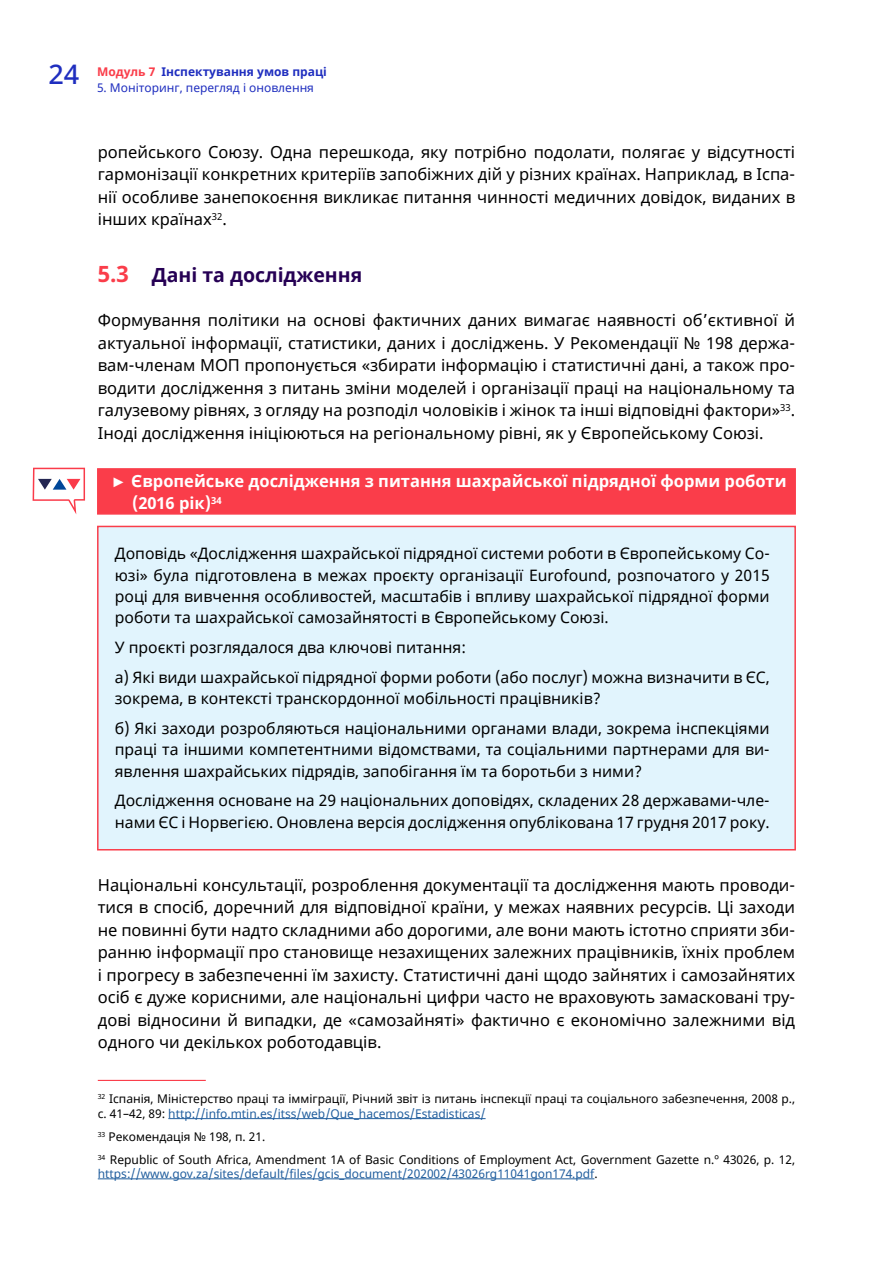
<style>
.page{position:relative;width:893px;height:1263px;background:#fff}
.page>*{position:absolute;margin:0;border:0;box-sizing:border-box;transform-origin:0 0}
.t1{font:500 27px "Noto Sans";color:#1f2ebf}
.t2{font:700 19.5px "Noto Sans";color:#260054}
.t3{font:16.5px/22.5px "Noto Sans";color:#000;text-align:justify}
.t4{font:700 16.5px/22.5px "Noto Sans";color:#fff}
.t5{font:15.75px/21.3px "Noto Sans";color:#000}
.t6{font:12px/14.4px "Noto Sans";color:#000}
.t7{font:12px "Noto Sans";color:#215e9e}
.t8{font:12px "Noto Sans";color:#1f2ebf}
.t9{font:700 12px "Noto Sans";color:#1f2ebf}
.s1{color:#fa3d4a}
.s2{font-size:22.5px;color:#fa3d4a}
.s3{color:#215e9e}
.s4{color:#000}
</style>
<div class="page">
<div style="left:97px;top:468px;width:699px;height:47px;background:#fa3d4a;border:2px solid #fa3d4a"></div>
<div style="left:97px;top:526px;width:699px;height:324px;background:#e1f4fd;border:2px solid #fa3d4a"></div>
<hr style="left:98px;top:1080px;width:108px;height:1px;background:#fa3d4a">
<hr style="left:168px;top:1118px;width:318px;height:1px;background:#215e9e">
<hr style="left:98px;top:1178px;width:496px;height:1px;background:#215e9e">
<svg style="left:33px;top:468px;width:52px;height:46px"></svg>
<h1 class="t1" style="left:48px;top:56px;width:32px">24</h1>
<p class="t9" style="left:97px;top:63px;width:231px"><span class="s1">Модуль 7</span> Інспектування умов праці</p>
<p class="t8" style="left:97px;top:80px;width:218px">5. Моніторинг, перегляд і оновлення</p>
<p class="t3" style="left:98px;top:141px;width:699px">ропейського Союзу. Одна перешкода, яку потрібно подолати, полягає у відсутності гармонізації конкретних критеріїв запобіжних дій у різних країнах. Наприклад, в Іспа&shy;нії особливе занепокоєння викликає питання чинності медичних довідок, виданих в інших країнах<sup>32</sup>.</p>
<p class="t2" style="left:98px;top:261px;width:266px"><span class="s2">5.3</span> Дані та дослідження</p>
<p class="t3" style="left:98px;top:309px;width:699px">Формування політики на основі фактичних даних вимагає наявності об’єктивної й актуальної інформації, статистики, даних і досліджень. У Рекомендації № 198 держа&shy;вам-членам МОП пропонується «збирати інформацію і статистичні дані, а також про&shy;водити дослідження з питань зміни моделей і організації праці на національному та галузевому рівнях, з огляду на розподіл чоловіків і жінок та інші відповідні фактори»<sup>33</sup>.<br>Іноді дослідження ініціюються на регіональному рівні, як у Європейському Союзі.</p>
<p class="t4" style="left:132px;top:470px;width:656px;text-indent:-21px">► Європейське дослідження з питання шахрайської підрядної форми роботи (2016 рік)<sup>34</sup></p>
<p class="t5" style="left:115px;top:544px;width:656px;text-align:justify">Доповідь «Дослідження шахрайської підрядної системи роботи в Європейському Со&shy;юзі» була підготовлена в межах проєкту організації Eurofound, розпочатого у 2015 році для вивчення особливостей, масштабів і впливу шахрайської підрядної форми роботи та шахрайської самозайнятості в Європейському Союзі.</p>
<p class="t5" style="left:115px;top:633px;width:656px;line-height:29.8px">У проєкті розглядалося два ключові питання:<br>а) Які види шахрайської підрядної форми роботи (або послуг) можна визначити в ЄС,</p>
<p class="t5" style="left:115px;top:684px;width:656px;line-height:29.8px">зокрема, в контексті транскордонної мобільності працівників?<br>б) Які заходи розробляються національними органами влади, зокрема інспекціями</p>
<p class="t5" style="left:115px;top:739px;width:656px">праці та іншими компетентними відомствами, та соціальними партнерами для ви&shy;явлення шахрайських підрядів, запобігання їм та боротьби з ними?</p>
<p class="t5" style="left:115px;top:791px;width:656px">Дослідження основане на 29 національних доповідях, складених 28 державами-чле&shy;нами ЄС і Норвегією. Оновлена версія дослідження опублікована 17 грудня 2017 року.</p>
<p class="t3" style="left:98px;top:874px;width:699px">Національні консультації, розроблення документації та дослідження мають проводи&shy;тися в спосіб, доречний для відповідної країни, у межах наявних ресурсів. Ці заходи не повинні бути надто складними або дорогими, але вони мають істотно сприяти зби&shy;ранню інформації про становище незахищених залежних працівників, їхніх проблем і прогресу в забезпеченні їм захисту. Статистичні дані щодо зайнятих і самозайнятих осіб є дуже корисними, але національні цифри часто не враховують замасковані тру&shy;дові відносини й випадки, де «самозайняті» фактично є економічно залежними від одного чи декількох роботодавців.</p>
<p class="t6" style="left:98px;top:1092px;width:699px"><sup>32</sup> Іспанія, Міністерство праці та імміграції, Річний звіт із питань інспекції праці та соціального забезпечення, 2008 р., с. 41–42, 89: <span class="s3">http://info.mtin.es/itss/web/Que_hacemos/Estadisticas/</span></p>
<p class="t6" style="left:98px;top:1125px;width:699px;line-height:23px"><sup>33</sup> Рекомендація № 198, п. 21.<br><sup>34</sup> Republic of South Africa, Amendment 1A of Basic Conditions of Employment Act, Government Gazette n.º 43026, p. 12,</p>
<p class="t7" style="left:98px;top:1165px;width:501px">https://www.gov.za/sites/default/files/gcis_document/202002/43026rg11041gon174.pdf<span class="s4">.</span></p>
</div>
